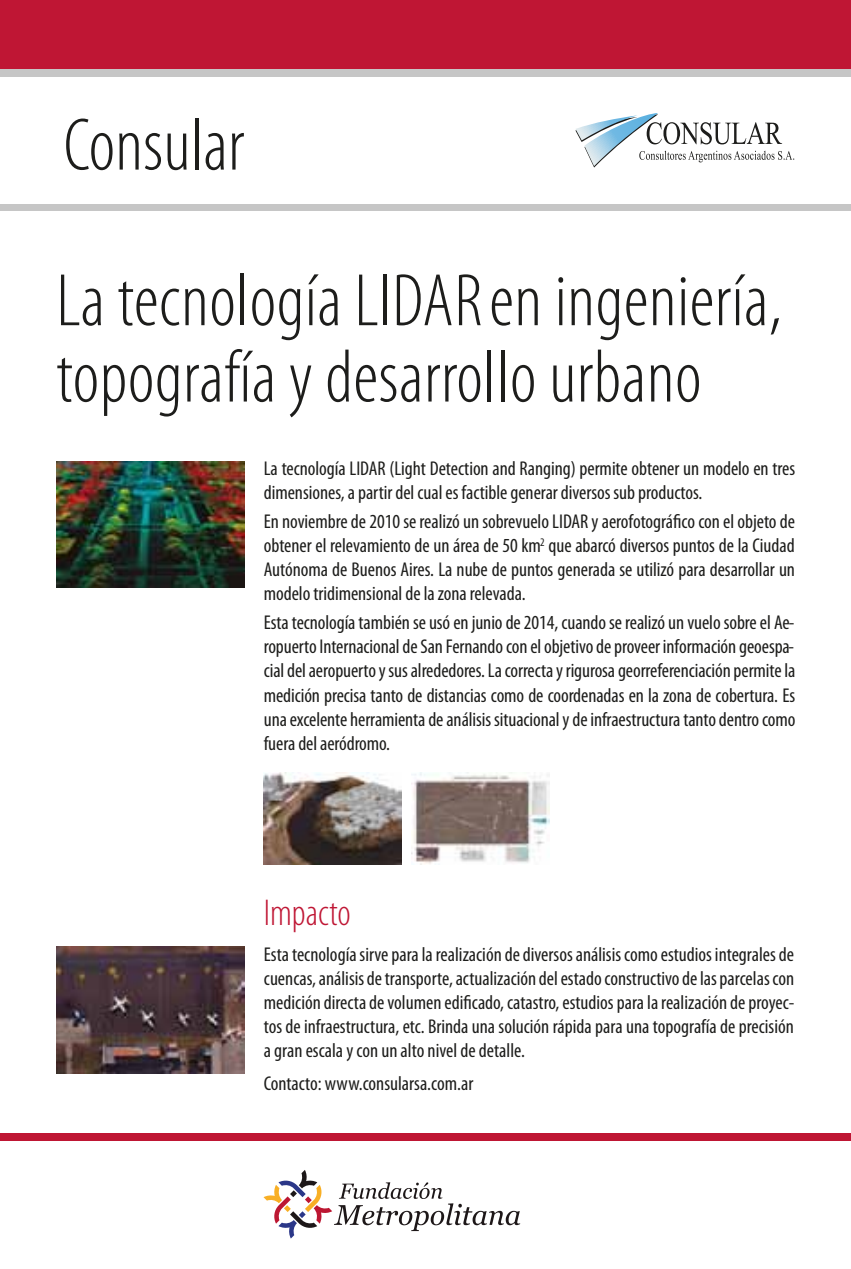
<style>
.page{position:relative;width:851px;height:1269px;background:#fff}
.page>*{position:absolute;margin:0;border:0;box-sizing:border-box;transform-origin:0 0}
.t1{font:300 condensed 75px/76.2px "Myriad Pro";letter-spacing:.005em;color:#1d1d1b}
.t2{font:300 condensed 37.5px "Myriad Pro";color:#bf1634}
.t3{font:condensed 20px/24px "Myriad Pro";color:#1d1d1b;text-align:justify}
</style>
<div class="page">
<div style="left:0;top:69px;width:850px;height:142px;background:#c6c6c6"></div>
<div style="left:0;top:0;width:850px;height:69px;background:#bf1634"></div>
<div style="left:0;top:77px;width:850px;height:126px;background:#fff"></div>
<div style="left:0;top:1132px;width:850px;height:7px;background:#bf1634"></div>
<svg style="left:263px;top:1170px;width:257px;height:68px"></svg>
<img style="left:56px;top:461px;width:189px;height:126px">
<img style="left:263px;top:772px;width:138px;height:92px">
<img style="left:412px;top:772px;width:137px;height:92px">
<img style="left:56px;top:946px;width:189px;height:126px">
<svg style="left:575px;top:113px;width:219px;height:54px"></svg>
<h1 class="t1" style="left:63px;top:108px;width:182px">Consular</h1>
<h1 class="t1" style="left:56px;top:264px;width:726px">La tecnología LIDARen ingeniería, topografía y desarrollo urbano</h1>
<p class="t3" style="left:264px;top:457px;width:533px">La tecnología LIDAR (Light Detection and Ranging) permite obtener un modelo en tres dimensiones, a partir del cuales factible generar diversos sub productos.</p>
<p class="t3" style="left:264px;top:510px;width:532px">En noviembre de 2010 se realizó un sobrevuelo LIDAR y aerofotográfico con el objeto de obtener el relevamiento de un área de 50 km<sup>2</sup> que abarcó diversos puntos de la Ciudad Autónoma de Buenos Aires. La nube de puntos generada se utilizó para desarrollar un modelo tridimensional de la zona relevada.</p>
<p class="t3" style="left:264px;top:611px;width:533px">Esta tecnología también se usó en junio de 2014, cuando se realizó un vuelo sobre el Ae&shy;ropuertoInternacionaldeSan Fernandocon elobjetivodeproveer información geoespa&shy;cialdelaeropuertoysusalrededores.Lacorrectayrigurosageorreferenciación permitela medición precisa tanto de distancias como de coordenadas en la zona de cobertura. Es unaexcelente herramientadeanálisis situacionalydeinfraestructuratantodentrocomo fuera del aeródromo.</p>
<h2 class="t2" style="left:264px;top:892px;width:88px">Impacto</h2>
<p class="t3" style="left:264px;top:942px;width:532px">Estatecnologíasirveparalarealización dediversosanálisiscomoestudiosintegralesde cuencas,análisisdetransporte,actualización delestadoconstructivodelasparcelascon medición directadevolumen edificado,catastro,estudiosparalarealización deproyec&shy;tos de infraestructura, etc. Brinda una solución rápida para una topografía de precisión a gran escala y con un alto nivel de detalle.</p>
<p class="t3" style="left:264px;top:1071px;width:211px">Contacto: www.consularsa.com.ar</p>
</div>
